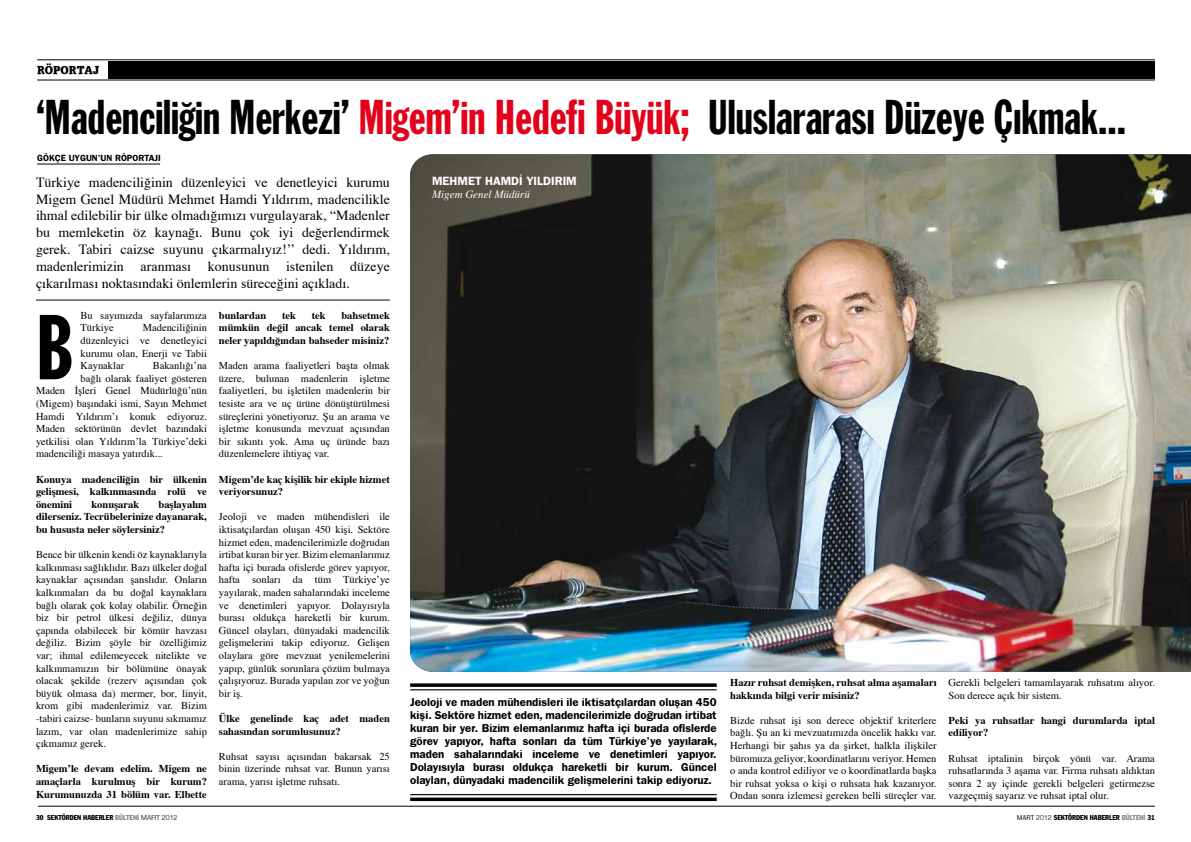
<style>
.page{position:relative;width:1191px;height:842px;background:#fff}
.page>*{position:absolute;margin:0;border:0;box-sizing:border-box;transform-origin:0 0}
.t1{font:90.4px "Franklin Gothic Std Extra Cond";color:#000}
.t2{font:48px "Franklin Gothic Std Extra Cond";color:#000}
.t3{font:14px/16.8px "Times";color:#000;text-align:justify}
.t4{font:600 12px "ITC Franklin Gothic Std";color:#fff}
.t5{font:12px "URW Egyptienne T Ext Nar X Bold";color:#000}
.t6{font:600 11.5px/13px "ITC Franklin Gothic Std";color:#000;text-align:justify}
.t7{font:italic 11px "Times";color:#fff}
.t8{font:10.5px/12.6px "Times";color:#000;text-align:justify}
.t9{font:700 10.5px/12.6px "Times";color:#000;text-align:justify}
.t10{font:600 9px "ITC Franklin Gothic Std";color:#000}
.t11{font:condensed 7px "Franklin Gothic Std";color:#000}
.s1{color:#e2001a}
.s2{color:#87888a}
.s3{font-family:"Helvetica Neue";font-weight:300;font-stretch:normal}
.s4{font-family:"Franklin Gothic T";font-stretch:normal}
</style>
<div class="page">
<hr style="left:38px;top:806px;width:1117px;height:1px;background:#000">
<hr style="left:37px;top:60px;width:1118px;height:1px;background:#000">
<hr style="left:37px;top:80px;width:1118px;height:1px;background:#000">
<div style="left:109px;top:61px;width:1046px;height:18px;background:#000"></div>
<hr style="left:37px;top:164px;width:123px;height:1px;background:#000">
<img style="left:410px;top:154px;width:781px;height:518px">
<hr style="left:36px;top:300px;width:354px;height:1px;background:#000">
<svg style="left:410px;top:683px;width:306px;height:4px"></svg>
<hr style="left:410px;top:689px;width:306px;height:1px;background:#000">
<hr style="left:410px;top:794px;width:306px;height:1px;background:#000">
<svg style="left:410px;top:797px;width:306px;height:4px"></svg>
<p class="t5" style="left:37px;top:62px;width:64px">RÖPORTAJ</p>
<h2 class="t2" style="left:36px;top:92px;width:1091px">‘Madenciliğin Merkezi’ <span class="s1">Migem’in Hedefi Büyük;</span> Uluslararası Düzeye Çıkmak...</h2>
<p class="t4" style="left:432px;top:173px;width:146px">MEHMET HAMDİ YILDIRIM</p>
<p class="t7" style="left:432px;top:187px;width:99px">Migem Genel Müdürü</p>
<p class="t10" style="left:37px;top:152px;width:125px">GÖKÇE UYGUN’UN RÖPORTAJI</p>
<p class="t3" style="left:36px;top:175px;width:355px">Türkiye madenciliğinin düzenleyici ve denetleyici kurumu Migem Genel Müdürü Mehmet Hamdi Yıldırım, madencilikle ihmal edilebilir bir ülke olmadığımızı vurgulayarak, “Madenler bu memleketin öz kaynağı. Bunu çok iyi değerlendirmek gerek. Tabiri caizse suyunu çıkarmalıyız!’’ dedi. Yıldırım, madenlerimizin aranması konusunun istenilen düzeye çıkarılması noktasındaki önlemlerin süreceğini açıkladı.</p>
<p class="t8" style="left:81px;top:310px;width:128px">Bu sayımızda sayfalarımıza<br>Türkiye</p>
<p class="t9" style="left:219px;top:309px;width:172px;text-indent:122px">bahsetmek mümkün değil ancak temel olarak neler yapıldığından bahseder misiniz?</p>
<p class="t8" style="left:219px;top:360px;width:172px">Maden arama faaliyetleri başta olmak üzere, bulunan madenlerin işletme faaliyetleri, bu işletilen madenlerin bir tesiste ara ve uç ürüne dönüştürülmesi süreçlerini yönetiyoruz. Şu an arama ve işletme konusunda mevzuat açısından bir sıkıntı yok. Ama uç üründe bazı düzenlemelere ihtiyaç var.</p>
<p class="t9" style="left:219px;top:473px;width:172px">Migem’de kaç kişilik bir ekiple hizmet veriyorsunuz?</p>
<p class="t8" style="left:219px;top:511px;width:172px">Jeoloji ve maden mühendisleri ile iktisatçılardan oluşan 450 kişi. Sektöre hizmet eden, madencilerimizle doğrudan irtibat kuran bir yer. Bizim elemanlarımız hafta içi burada ofislerde görev yapıyor, hafta sonları da tüm Türkiye’ye yayılarak, maden sahalarındaki inceleme ve denetimleri yapıyor. Dolayısıyla burası oldukça hareketli bir kurum.<br>Güncel olayları, dünyadaki madencilik gelişmelerini takip ediyoruz. Gelişen olaylara göre mevzuat yenilemelerini yapıp, günlük sorunlara çözüm bulmaya çalışıyoruz. Burada yapılan zor ve yoğun bir iş.</p>
<p class="t9" style="left:219px;top:713px;width:172px">Ülke genelinde kaç adet maden sahasından sorumlusunuz?</p>
<p class="t8" style="left:219px;top:751px;width:172px">Ruhsat sayısı açısından bakarsak 25 binin üzerinde ruhsat var. Bunun yarısı arama, yarısı işletme ruhsatı.</p>
<p class="t9" style="left:219px;top:309px;width:49px">bunlardan</p>
<p class="t9" style="left:282px;top:309px;width:15px">tek</p>
<p class="t9" style="left:312px;top:309px;width:15px">tek</p>
<h1 class="t1" style="left:36px;top:299px;width:38px">B</h1>
<p class="t8" style="left:81px;top:322px;width:128px;text-indent:62px">Madenciliğinin düzenleyici ve denetleyici kurumu olan, Enerji ve Tabii Kaynaklar</p>
<p class="t8" style="left:153px;top:360px;width:56px">Bakanlığı’na</p>
<p class="t8" style="left:81px;top:373px;width:128px">bağlı olarak faaliyet gösteren</p>
<p class="t8" style="left:36px;top:385px;width:172px">Maden İşleri Genel Müdürlüğü’nün</p>
<p class="t8" style="left:36px;top:398px;width:172px">(Migem) başındaki ismi, Sayın Mehmet</p>
<p class="t8" style="left:36px;top:410px;width:172px">Hamdi Yıldırım’ı konuk ediyoruz.</p>
<p class="t8" style="left:36px;top:423px;width:172px">Maden sektörünün devlet bazındaki</p>
<p class="t8" style="left:36px;top:436px;width:172px">yetkilisi olan Yıldırım’la Türkiye’deki</p>
<p class="t8" style="left:36px;top:448px;width:128px">madenciliği masaya yatırdık...</p>
<p class="t9" style="left:36px;top:473px;width:172px">Konuya madenciliğin bir ülkenin gelişmesi, kalkınmasında rolü ve önemini</p>
<p class="t9" style="left:36px;top:498px;width:172px;text-indent:122px">başlayalım dilerseniz. Tecrübelerinize dayanarak, bu hususta neler söylersiniz?</p>
<p class="t8" style="left:36px;top:549px;width:172px">Bence bir ülkenin kendi öz kaynaklarıyla kalkınması sağlıklıdır. Bazı ülkeler doğal kaynaklar açısından şanslıdır. Onların kalkınmaları da bu doğal kaynaklara bağlı olarak çok kolay olabilir. Örneğin biz bir petrol ülkesi değiliz, dünya çapında olabilecek bir kömür havzası değiliz. Bizim şöyle bir özelliğimiz var; ihmal edilemeyecek nitelikte ve kalkınmamızın bir bölümüne önayak olacak şekilde (rezerv açısından çok büyük olmasa da) mermer, bor, linyit, krom gibi madenlerimiz var. Bizim -tabiri caizse- bunların suyunu sıkmamız lazım, var olan madenlerimize sahip çıkmamız gerek.</p>
<p class="t9" style="left:36px;top:763px;width:172px">Migem’le devam edelim. Migem ne amaçlarla kurulmuş bir kurum?<br>Kurumunuzda 31 bölüm var. Elbette</p>
<p class="t9" style="left:91px;top:498px;width:49px">konuşarak</p>
<p class="t9" style="left:730px;top:676px;width:208px">Hazır ruhsat demişken, ruhsat alma aşamaları hakkında bilgi verir misiniz?</p>
<p class="t8" style="left:730px;top:714px;width:208px">Bizde ruhsat işi son derece objektif kriterlere bağlı. Şu an ki mevzuatımızda öncelik hakkı var.<br>Herhangi bir şahıs ya da şirket, halkla ilişkiler büromuza geliyor, koordinatlarını veriyor. Hemen o anda kontrol ediliyor ve o koordinatlarda başka bir ruhsat yoksa o kişi o ruhsata hak kazanıyor.<br>Ondan sonra izlemesi gereken belli süreçler var.</p>
<p class="t8" style="left:948px;top:677px;width:208px">Gerekli belgeleri tamamlayarak ruhsatını alıyor.<br>Son derece açık bir sistem.</p>
<p class="t9" style="left:948px;top:714px;width:208px">Peki ya ruhsatlar hangi durumlarda iptal ediliyor?</p>
<p class="t8" style="left:948px;top:752px;width:208px">Ruhsat iptalinin birçok yönü var. Arama ruhsatlarında 3 aşama var. Firma ruhsatı aldıktan sonra 2 ay içinde gerekli belgeleri getirmezse vazgeçmiş sayarız ve ruhsat iptal olur.</p>
<p class="t6" style="left:410px;top:695px;width:309px">Jeoloji ve maden mühendisleri ile iktisatçılardan oluşan 450 kişi. Sektöre hizmet eden, madencilerimizle doğrudan irtibat kuran bir yer. Bizim elemanlarımız hafta içi burada ofislerde görev yapıyor, hafta sonları da tüm Türkiye’ye yayılarak, maden sahalarındaki inceleme ve denetimleri yapıyor.<br>Dolayısıyla burası oldukça hareketli bir kurum. Güncel olayları, dünyadaki madencilik gelişmelerini takip ediyoruz.</p>
<p class="t11" style="left:36px;top:813px;width:143px">30 SEKTÖRDEN HABERLER <span class="s2">BÜLTENİ</span> <span class="s3">MART 2012</span></p>
<p class="t11" style="left:1016px;top:813px;width:140px"><span class="s4">MART</span> <span class="s3">2012</span> SEKTÖRDEN HABERLER <span class="s2">BÜLTENİ</span> 31</p>
</div>
